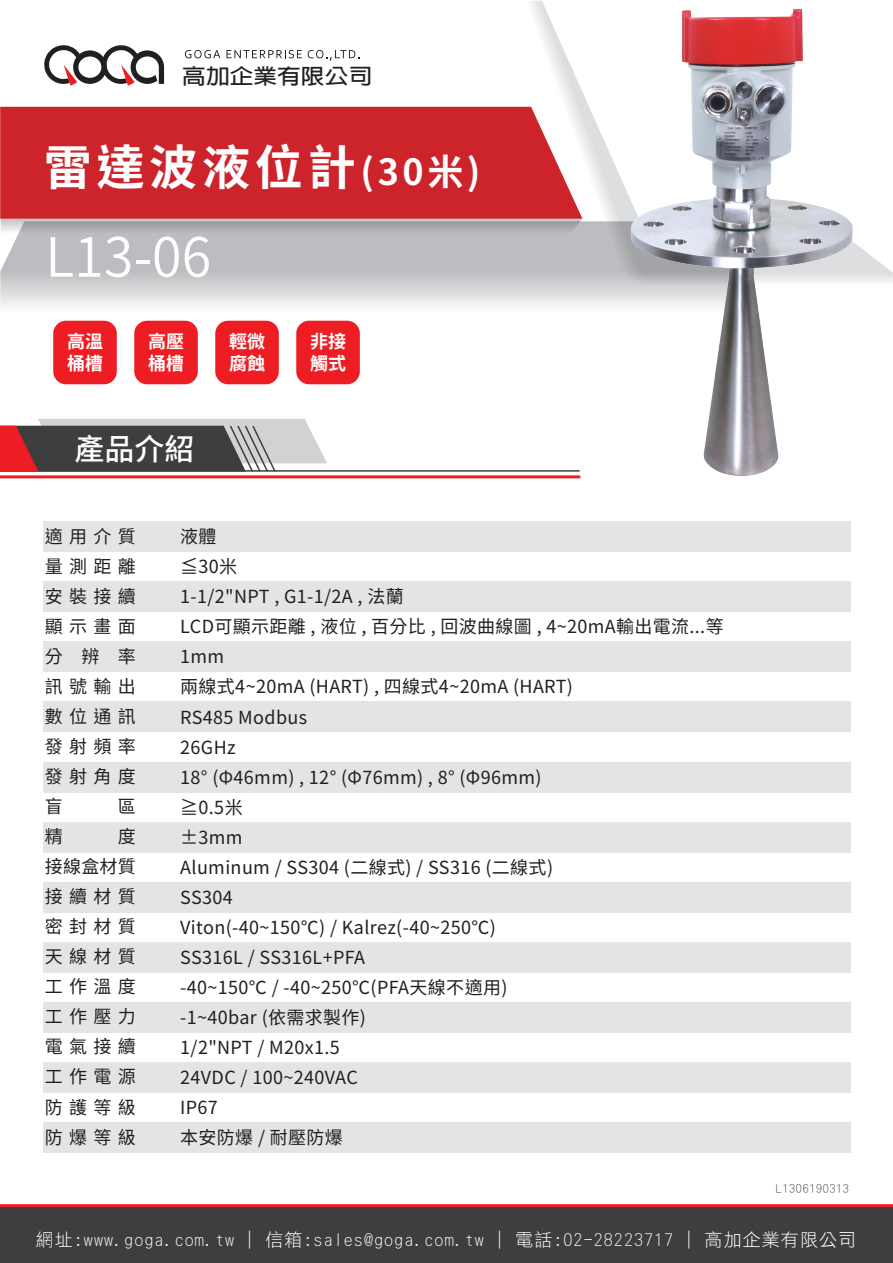
<style>
.page{position:relative;width:893px;height:1263px;background:#fff}
.page>*{position:absolute;margin:0;border:0;box-sizing:border-box;transform-origin:0 0}
.t1{font:600 54px "Noto Sans CJ Ktc";color:#fff}
.t2{font:700 48px "Noto Sans CJ Ktc";letter-spacing:.1em;color:#fff}
.t3{font:500 30px "Noto Sans CJ Ktc";color:#fff}
.t4{font:700 21px "Adobe Fan Heiti Std";color:#231f20;scale:1.13 1}
.t5{font:18px/30px "Noto Sans CJ Ktc";letter-spacing:.02em;color:#231f20;text-align:justify}
.t6{font:18px "DF Hei Lt HK BF";letter-spacing:.06em;color:#fff}
.t7{font:700 18px/21.6px "Noto Sans CJ Ktc";color:#fff}
.t8{font:12px "DF Hei Lt HK BF";letter-spacing:.06em;color:#3e3e3f}
.s1{font-size:36px}
</style>
<div class="page">
<hr style="left:1px;top:475px;width:578px;height:3px;background:#ee1d23">
<hr style="left:1px;top:470px;width:578px;height:2px;background:#3e3e3f">
<svg style="left:0;top:419px;width:327px;height:53px;background:#817274"></svg>
<div style="left:0;top:1206px;width:893px;height:57px;background:#3e3e3f"></div>
<hr style="left:0;top:1204px;width:893px;height:3px;background:#ee1d23">
<div style="left:53px;top:321px;width:64px;height:63px;background:#ee1d23;border-radius:13px"></div>
<div style="left:134px;top:321px;width:64px;height:63px;background:#ee1d23;border-radius:13px"></div>
<div style="left:215px;top:321px;width:64px;height:63px;background:#ee1d23;border-radius:13px"></div>
<div style="left:296px;top:321px;width:64px;height:63px;background:#ee1d23;border-radius:13px"></div>
<div style="left:43px;top:522px;width:807px;height:30px;background:#e3e4e5"></div>
<div style="left:43px;top:582px;width:807px;height:30px;background:#e3e4e5"></div>
<div style="left:43px;top:642px;width:807px;height:30px;background:#e3e4e5"></div>
<div style="left:43px;top:702px;width:807px;height:30px;background:#e3e4e5"></div>
<div style="left:43px;top:762px;width:807px;height:30px;background:#e3e4e5"></div>
<div style="left:43px;top:822px;width:807px;height:30px;background:#e3e4e5"></div>
<div style="left:43px;top:882px;width:807px;height:30px;background:#e3e4e5"></div>
<div style="left:43px;top:942px;width:807px;height:30px;background:#e3e4e5"></div>
<div style="left:43px;top:1002px;width:807px;height:30px;background:#e3e4e5"></div>
<div style="left:43px;top:1062px;width:807px;height:30px;background:#e3e4e5"></div>
<div style="left:43px;top:1122px;width:807px;height:30px;background:#e3e4e5"></div>
<svg style="left:854px;top:243px;width:39px;height:30px"></svg>
<svg style="left:542px;top:2px;width:84px;height:188px"></svg>
<svg style="left:0;top:190px;width:631px;height:116px;background:#c5c6c9"></svg>
<div style="left:0;top:107px;width:582px;height:112px;background:#cd242b"></div>
<svg style="left:44px;top:45px;width:120px;height:41px"></svg>
<svg style="left:185px;top:50px;width:35px;height:8px"></svg>
<svg style="left:226px;top:50px;width:76px;height:8px"></svg>
<svg style="left:308px;top:50px;width:51px;height:11px"></svg>
<img style="left:631px;top:9px;width:223px;height:467px">
<p class="t4" style="left:182px;top:63px;width:170px">高加企業有限公司</p>
<h2 class="t2" style="left:44px;top:140px;width:438px">雷達波液位計<span class="s1">(30米)</span></h2>
<h1 class="t1" style="left:45px;top:226px;width:168px">L13-06</h1>
<p class="t7" style="left:67px;top:331px;width:37px">高溫桶槽</p>
<p class="t7" style="left:148px;top:331px;width:37px">高壓桶槽</p>
<p class="t7" style="left:229px;top:331px;width:37px">輕微腐蝕</p>
<p class="t7" style="left:310px;top:331px;width:37px">非接觸式</p>
<h3 class="t3" style="left:74px;top:432px;width:121px">產品介紹</h3>
<p class="t5" style="left:45px;top:522px;width:92px">適用介質量測距離安裝接續顯示畫面分辨率訊號輸出數位通訊發射頻率發射角度盲</p>
<p class="t5" style="left:118px;top:792px;width:19px">區</p>
<p class="t5" style="left:45px;top:822px;width:92px;text-indent:73px">度接線盒材質接續材質密封材質天線材質工作溫度工作壓力電氣接續工作電源防護等級防爆等級</p>
<p class="t5" style="left:45px;top:822px;width:19px">精</p>
<p class="t5" style="left:180px;top:522px;width:545px;text-align:left">液體<br>≦30米<br>1-1/2"NPT , G1-1/2A , 法蘭<br>LCD可顯示距離 , 液位 , 百分比 , 回波曲線圖 , 4~20mA輸出電流...等<br>1mm<br>兩線式4~20mA (HART) , 四線式4~20mA (HART)<br>RS485 Modbus<br>26GHz<br>18° (Φ46mm) , 12° (Φ76mm) , 8° (Φ96mm)<br>≧0.5米<br>±3mm<br>Aluminum / SS304 (二線式) / SS316 (二線式)<br>SS304<br>Viton(-40~150℃) / Kalrez(-40~250℃)<br>SS316L / SS316L+PFA<br>-40~150℃ / -40~250℃(PFA天線不適用)<br>-1~40bar (依需求製作)<br>1/2"NPT / M20x1.5<br>24VDC / 100~240VAC<br>IP67<br>本安防爆 / 耐壓防爆</p>
<p class="t8" style="left:776px;top:1183px;width:75px">L1306190313</p>
<p class="t6" style="left:36px;top:1230px;width:822px">網址:www.goga.com.tw | 信箱:sales@goga.com.tw | 電話:02-28223717 | 高加企業有限公司</p>
</div>
